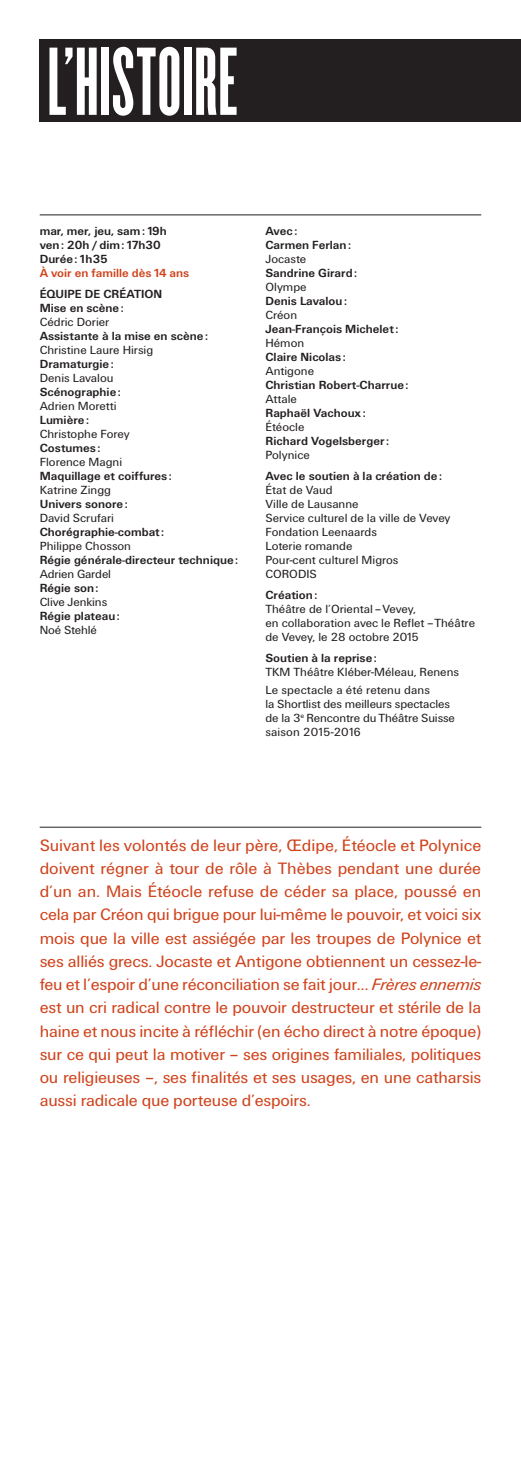
<style>
.page{position:relative;width:521px;height:1474px;background:#fff}
.page>*{position:absolute;margin:0;border:0;box-sizing:border-box;transform-origin:0 0}
.t1{font:84px "Champion HTF Bantamweight";letter-spacing:.015em;color:#fff}
.t2{font:17.15px/23.3px "Unitus T";letter-spacing:-.01em;color:#d0431c;text-align:justify}
.t3{font:12.25px/14px "Unitus T";color:#231f20}
.t4{font:700 12.25px/14px "Unitus T";color:#231f20}
.t5{font:700 12.25px "Unitus T";color:#d0431c}
.s1{font-style:italic}
</style>
<div class="page">
<hr style="left:40px;top:214px;width:441px;height:1px;background:#231f20">
<hr style="left:40px;top:827px;width:441px;height:1px;background:#231f20">
<div style="left:40px;top:40px;width:481px;height:82px;background:#231f20"></div>
<h1 class="t1" style="left:48px;top:29px;width:191px">L’HISTOIRE</h1>
<p class="t4" style="left:40px;top:223px;width:129px">mar, mer, jeu, sam: 19h ven: 20h / dim: 17h30<br>Durée: 1h35</p>
<p class="t5" style="left:40px;top:265px;width:151px">À voir en famille dès 14 ans</p>
<p class="t4" style="left:40px;top:286px;width:124px">ÉQUIPE DE CRÉATION<br>Mise en scène:</p>
<p class="t3" style="left:40px;top:314px;width:71px">Cédric Dorier</p>
<p class="t4" style="left:40px;top:328px;width:170px">Assistante à la mise en scène:</p>
<p class="t3" style="left:40px;top:342px;width:115px">Christine Laure Hirsig</p>
<p class="t4" style="left:40px;top:356px;width:76px">Dramaturgie:</p>
<p class="t3" style="left:40px;top:370px;width:75px">Denis Lavalou</p>
<p class="t4" style="left:40px;top:384px;width:83px">Scénographie:</p>
<p class="t3" style="left:40px;top:398px;width:78px">Adrien Moretti</p>
<p class="t4" style="left:40px;top:412px;width:51px">Lumière:</p>
<p class="t3" style="left:40px;top:426px;width:92px">Christophe Forey</p>
<p class="t4" style="left:40px;top:440px;width:62px">Costumes :</p>
<p class="t3" style="left:40px;top:454px;width:84px">Florence Magni</p>
<p class="t4" style="left:40px;top:468px;width:134px">Maquillage et coiffures :</p>
<p class="t3" style="left:40px;top:482px;width:73px">Katrine Zingg</p>
<p class="t4" style="left:40px;top:496px;width:90px">Univers sonore:</p>
<p class="t3" style="left:40px;top:510px;width:76px">David Scrufari</p>
<p class="t4" style="left:40px;top:524px;width:126px">Chorégraphie-combat:</p>
<p class="t3" style="left:40px;top:538px;width:93px">Philippe Chosson</p>
<p class="t4" style="left:40px;top:552px;width:200px">Régie générale-directeur technique:</p>
<p class="t3" style="left:40px;top:566px;width:73px">Adrien Gardel</p>
<p class="t4" style="left:40px;top:580px;width:60px">Régie son:</p>
<p class="t3" style="left:40px;top:594px;width:69px">Clive Jenkins</p>
<p class="t4" style="left:40px;top:608px;width:82px">Régie plateau:</p>
<p class="t3" style="left:40px;top:622px;width:59px">Noé Stehlé</p>
<p class="t4" style="left:265px;top:223px;width:87px">Avec:<br>Carmen Ferlan:</p>
<p class="t3" style="left:265px;top:251px;width:42px">Jocaste</p>
<p class="t4" style="left:265px;top:265px;width:93px">Sandrine Girard:</p>
<p class="t3" style="left:265px;top:279px;width:43px">Olympe</p>
<p class="t4" style="left:265px;top:293px;width:83px">Denis Lavalou:</p>
<p class="t3" style="left:265px;top:307px;width:33px">Créon</p>
<p class="t4" style="left:265px;top:321px;width:134px">Jean-François Michelet:</p>
<p class="t3" style="left:265px;top:335px;width:40px">Hémon</p>
<p class="t4" style="left:265px;top:349px;width:82px">Claire Nicolas :</p>
<p class="t3" style="left:265px;top:363px;width:50px">Antigone</p>
<p class="t4" style="left:265px;top:377px;width:145px">Christian Robert-Charrue:</p>
<p class="t3" style="left:265px;top:391px;width:33px">Attale</p>
<p class="t4" style="left:265px;top:405px;width:102px">Raphaël Vachoux:</p>
<p class="t3" style="left:265px;top:419px;width:40px">Étéocle</p>
<p class="t4" style="left:265px;top:433px;width:125px">Richard Vogelsberger:</p>
<p class="t3" style="left:265px;top:447px;width:46px">Polynice</p>
<p class="t4" style="left:265px;top:468px;width:178px">Avec le soutien à la création de:</p>
<p class="t3" style="left:265px;top:482px;width:187px">État de Vaud<br>Ville de Lausanne<br>Service culturel de la ville de Vevey<br>Fondation Leenaards<br>Loterie romande<br>Pour-cent culturel Migros<br>CORODIS</p>
<p class="t4" style="left:265px;top:587px;width:53px">Création:</p>
<p class="t3" style="left:265px;top:601px;width:211px">Théâtre de l’Oriental – Vevey,<br>en collaboration avec le Reflet – Théâtre de Vevey, le 28 octobre 2015</p>
<p class="t4" style="left:265px;top:650px;width:113px">Soutien à la reprise:</p>
<p class="t3" style="left:265px;top:662px;width:195px;line-height:18.4px">TKM Théâtre Kléber-Méleau, Renens<br>Le spectacle a été retenu dans</p>
<p class="t3" style="left:265px;top:697px;width:191px">la Shortlist des meilleurs spectacles de la 3<sup>e</sup> Rencontre du Théâtre Suisse saison 2015-2016</p>
<p class="t2" style="left:40px;top:833px;width:443px">Suivant les volontés de leur père, Œdipe, Étéocle et Polynice doivent régner à tour de rôle à Thèbes pendant une durée d’un an. Mais Étéocle refuse de céder sa place, poussé en cela par Créon qui brigue pour lui-même le pouvoir, et voici six mois que la ville est assiégée par les troupes de Polynice et ses alliés grecs. Jocaste et Antigone obtiennent un cessez-le&shy;feu et l’espoir d’une réconciliation se fait jour… <span class="s1">Frères ennemis </span>est un cri radical contre le pouvoir destructeur et stérile de la haine et nous incite à réfléchir (en écho direct à notre époque) sur ce qui peut la motiver – ses origines familiales, politiques ou religieuses –, ses finalités et ses usages, en une catharsis aussi radicale que porteuse d’espoirs.</p>
</div>
